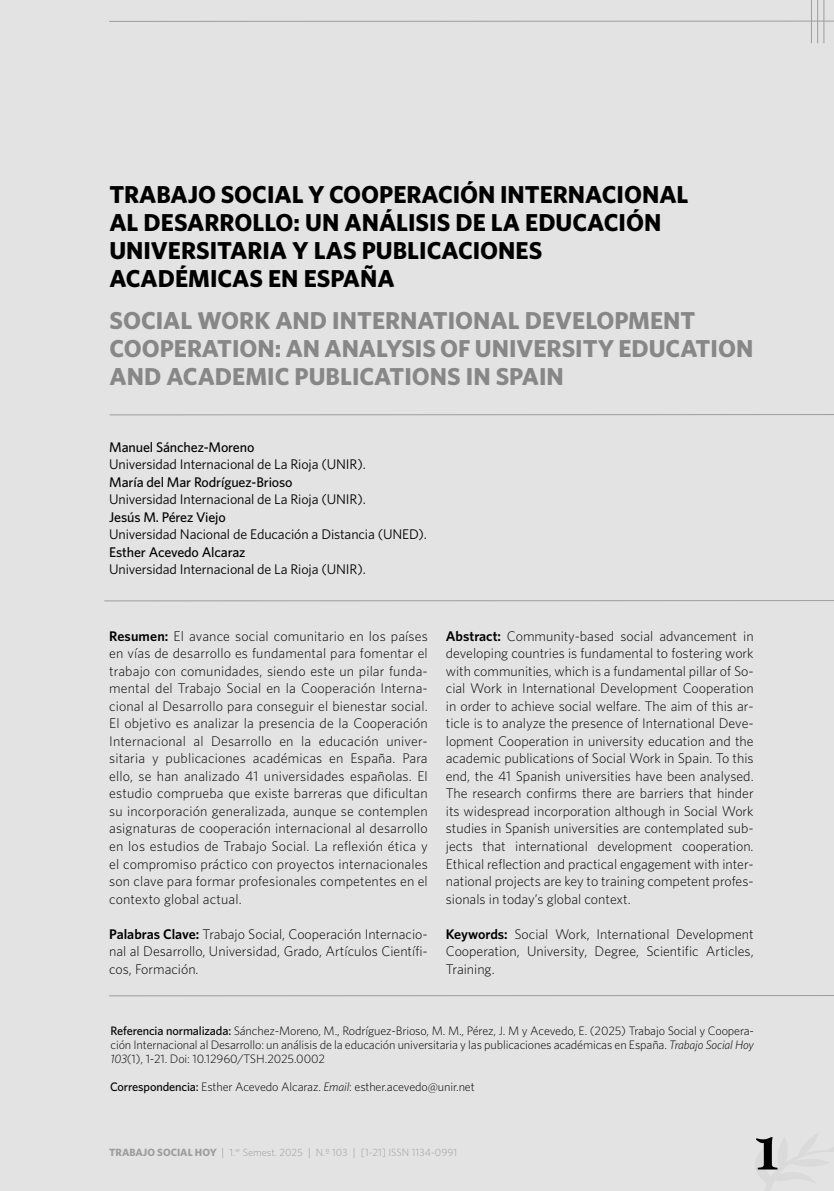
<style>
.page{position:relative;width:834px;height:1191px;background:#fff}
.page>*{position:absolute;margin:0;border:0;box-sizing:border-box;transform-origin:0 0}
.t1{font:700 52.5px "Miller Text";color:#000}
.t2{font:700 24.5px/28px "Whitney";color:#000}
.t3{font:700 24.5px/28px "Whitney";color:#878787}
.t4{font:300 14px/17.5px "Whitney";color:#000;text-align:justify}
.t5{font:14px "Whitney";letter-spacing:-.01em;color:#000}
.t6{font:500 14px "Whitney";letter-spacing:-.01em;color:#000}
.t7{font:300 12.25px/14px "Whitney";letter-spacing:-.01em;color:#000;text-align:justify}
.t8{font:300 10.5px "Whitney";color:#9d9d9c}
.s1{font-weight:600}
.s2{font-weight:500}
.s3{font-style:italic}
.s4{font-weight:700}
.s5{font-family:"Miller Text";font-weight:400}
</style>
<div class="page">
<div style="left:0;top:0;width:833px;height:1191px;background:#e3e3e3"></div>
<hr style="left:110px;top:414px;width:723px;height:1px;background:#9d9d9c">
<hr style="left:104px;top:600px;width:729px;height:1px;background:#9d9d9c">
<hr style="left:109px;top:995px;width:724px;height:1px;background:#9d9d9c">
<hr style="left:823px;top:0;width:1px;height:43px;background:#9d9d9c">
<hr style="left:811px;top:0;width:1px;height:43px;background:#9d9d9c">
<hr style="left:817px;top:0;width:1px;height:43px;background:#9d9d9c">
<hr style="left:109px;top:21px;width:724px;height:1px;background:#9d9d9c">
<h2 class="t2" style="left:109px;top:180px;width:580px">TRABAJO SOCIAL Y COOPERACIÓN INTERNACIONAL AL DESARROLLO: UN ANÁLISIS DE LA EDUCACIÓN UNIVERSITARIA Y LAS PUBLICACIONES ACADÉMICAS EN ESPAÑA</h2>
<h2 class="t3" style="left:109px;top:305px;width:645px">SOCIAL WORK AND INTERNATIONAL DEVELOPMENT<br>COOPERATION: AN ANALYSIS OF UNIVERSITY EDUCATION<br>AND ACADEMIC PUBLICATIONS IN SPAIN</h2>
<p class="t6" style="left:109px;top:437px;width:147px">Manuel Sánchez-Moreno</p>
<p class="t5" style="left:109px;top:455px;width:258px">Universidad Internacional de La Rioja (UNIR).</p>
<p class="t6" style="left:109px;top:472px;width:185px">María del Mar Rodríguez-Brioso</p>
<p class="t5" style="left:109px;top:490px;width:258px">Universidad Internacional de La Rioja (UNIR).</p>
<p class="t6" style="left:109px;top:507px;width:118px">Jesús M. Pérez Viejo</p>
<p class="t5" style="left:109px;top:525px;width:319px">Universidad Nacional de Educación a Distancia (UNED).</p>
<p class="t6" style="left:109px;top:542px;width:138px">Esther Acevedo Alcaraz</p>
<p class="t5" style="left:109px;top:560px;width:258px">Universidad Internacional de La Rioja (UNIR).</p>
<p class="t4" style="left:109px;top:627px;width:320px"><span class="s1">Resumen:</span> El avance social comunitario en los países en vías de desarrollo es fundamental para fomentar el trabajo con comunidades, siendo este un pilar funda&shy;mental del Trabajo Social en la Cooperación Interna&shy;cional al Desarrollo para conseguir el bienestar social.<br>El objetivo es analizar la presencia de la Cooperación Internacional al Desarrollo en la educación univer&shy;sitaria y publicaciones académicas en España. Para ello, se han analizado 41 universidades españolas. El estudio comprueba que existe barreras que dificultan su incorporación generalizada, aunque se contemplen asignaturas de cooperación internacional al desarrollo en los estudios de Trabajo Social. La reflexión ética y el compromiso práctico con proyectos internacionales son clave para formar profesionales competentes en el contexto global actual.</p>
<p class="t4" style="left:109px;top:924px;width:320px"><span class="s1">Palabras Clave:</span> Trabajo Social, Cooperación Internacio&shy;nal al Desarrollo, Universidad, Grado, Artículos Científi&shy;cos, Formación.</p>
<p class="t4" style="left:446px;top:627px;width:309px"><span class="s1">Abstract:</span> Community-based social advancement in developing countries is fundamental to fostering work with communities, which is a fundamental pillar of So&shy;cial Work in International Development Cooperation in order to achieve social welfare. The aim of this ar&shy;ticle is to analyze the presence of International Deve&shy;lopment Cooperation in university education and the academic publications of Social Work in Spain. To this end, the 41 Spanish universities have been analysed.<br>The research confirms there are barriers that hinder its widespread incorporation although in Social Work studies in Spanish universities are contemplated sub&shy;jects that international development cooperation.<br>Ethical reflection and practical engagement with inter&shy;national projects are key to training competent profes&shy;sionals in today’s global context.</p>
<p class="t4" style="left:446px;top:924px;width:309px"><span class="s1">Keywords:</span> Social Work, International Development Cooperation, University, Degree, Scientific Articles, Training.</p>
<p class="t7" style="left:110px;top:1023px;width:645px"><span class="s2">Referencia normalizada:</span> Sánchez-Moreno, M., Rodríguez-Brioso, M. M., Pérez, J. M y Acevedo, E. (2025) Trabajo Social y Coopera&shy;ción Internacional al Desarrollo: un análisis de la educación universitaria y las publicaciones académicas en España. <span class="s3">Trabajo Social Hoy 103</span>(1), 1-21. Doi: 10.12960/TSH.2025.0002</p>
<p class="t7" style="left:110px;top:1079px;width:366px"><span class="s2">Correspondencia:</span> Esther Acevedo Alcaraz. <span class="s3">Email</span>: esther.acevedo@unir.net</p>
<p class="t8" style="left:109px;top:1145px;width:349px"><span class="s4">TRABAJO SOCIAL HOY</span> <span class="s5">|</span> 1.<sup>er</sup> Semest. 2025 <span class="s5">|</span> N.º 103 <span class="s5">|</span> [1-21] ISSN 1134-0991</p>
<p class="t8" style="left:233px;top:1145px;width:214px"><sup>er</sup> Cuatr. 20 4 <span class="s5">|</span> Nº 101 <span class="s5">|</span> [7-24] ISSN 1134-0991</p>
<h1 class="t1" style="left:754px;top:1120px;width:25px">1</h1>
</div>
